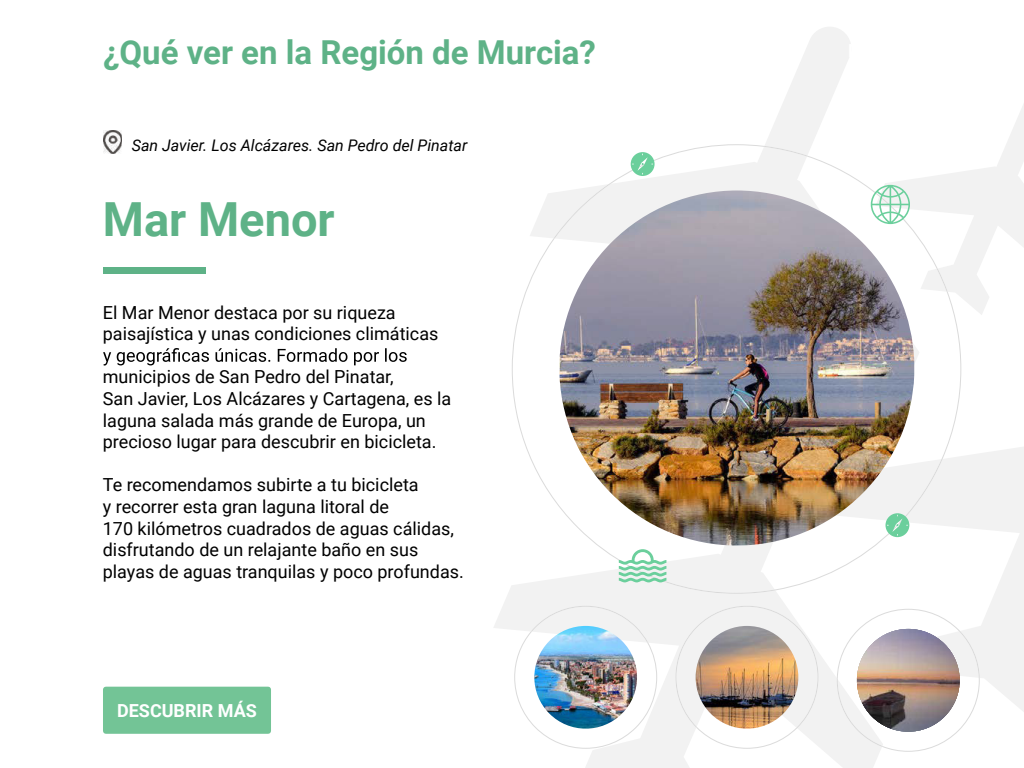
<style>
.page{position:relative;width:1024px;height:768px;background:#fff}
.page>*{position:absolute;margin:0;border:0;box-sizing:border-box;transform-origin:0 0}
.t1{font:700 47px "Roboto";color:#5eb287}
.t2{font:700 33px "Roboto";color:#5eb287}
.t3{font:18px/21.6px "Roboto";color:#000}
.t4{font:700 18px "Roboto";color:#fff}
.t5{font:italic 16px "Roboto";color:#000}
</style>
<div class="page">
<svg style="left:494px;top:586px;width:385px;height:182px;fill:#f2f2f2"></svg>
<svg style="left:834px;top:447px;width:190px;height:265px;fill:#f2f2f2"></svg>
<svg style="left:766px;top:27px;width:85px;height:117px;fill:#f2f2f2"></svg>
<svg style="left:961px;top:104px;width:63px;height:211px"></svg>
<img style="left:512px;top:144px;width:449px;height:446px">
<svg style="left:871px;top:185px;width:77px;height:107px"></svg>
<svg style="left:619px;top:549px;width:156px;height:45px"></svg>
<svg style="left:886px;top:459px;width:57px;height:78px"></svg>
<svg style="left:554px;top:146px;width:253px;height:92px"></svg>
<img style="left:514px;top:606px;width:143px;height:143px">
<img style="left:675px;top:606px;width:144px;height:143px">
<svg style="left:837px;top:609px;width:143px;height:143px"></svg>
<img style="left:103px;top:130px;width:19px;height:24px">
<div style="left:103px;top:267px;width:103px;height:6px;background:#5eb287"></div>
<div style="left:103px;top:687px;width:168px;height:47px;background:#73c496"></div>
<svg style="left:103px;top:348px;width:304px;height:18px"></svg>
<h2 class="t2" style="left:103px;top:29px;width:495px">¿Qué ver en la Región de Murcia?</h2>
<p class="t5" style="left:132px;top:134px;width:337px">San Javier. Los Alcázares. San Pedro del Pinatar</p>
<h1 class="t1" style="left:103px;top:186px;width:233px">Mar Menor</h1>
<p class="t3" style="left:103px;top:301px;width:337px">El Mar Menor destaca por su riqueza paisajística y unas condiciones climáticas</p>
<p class="t3" style="left:103px;top:365px;width:350px">municipios de San Pedro del Pinatar,<br>San Javier, Los Alcázares y Cartagena, es la laguna salada más grande de Europa, un precioso lugar para descubrir en bicicleta.</p>
<p class="t3" style="left:103px;top:473px;width:363px">Te recomendamos subirte a tu bicicleta<br>y recorrer esta gran laguna litoral de<br>170 kilómetros cuadrados de aguas cálidas, disfrutando de un relajante baño en sus playas de aguas tranquilas y poco profundas.</p>
<p class="t4" style="left:117px;top:698px;width:141px">DESCUBRIR MÁS</p>
</div>
